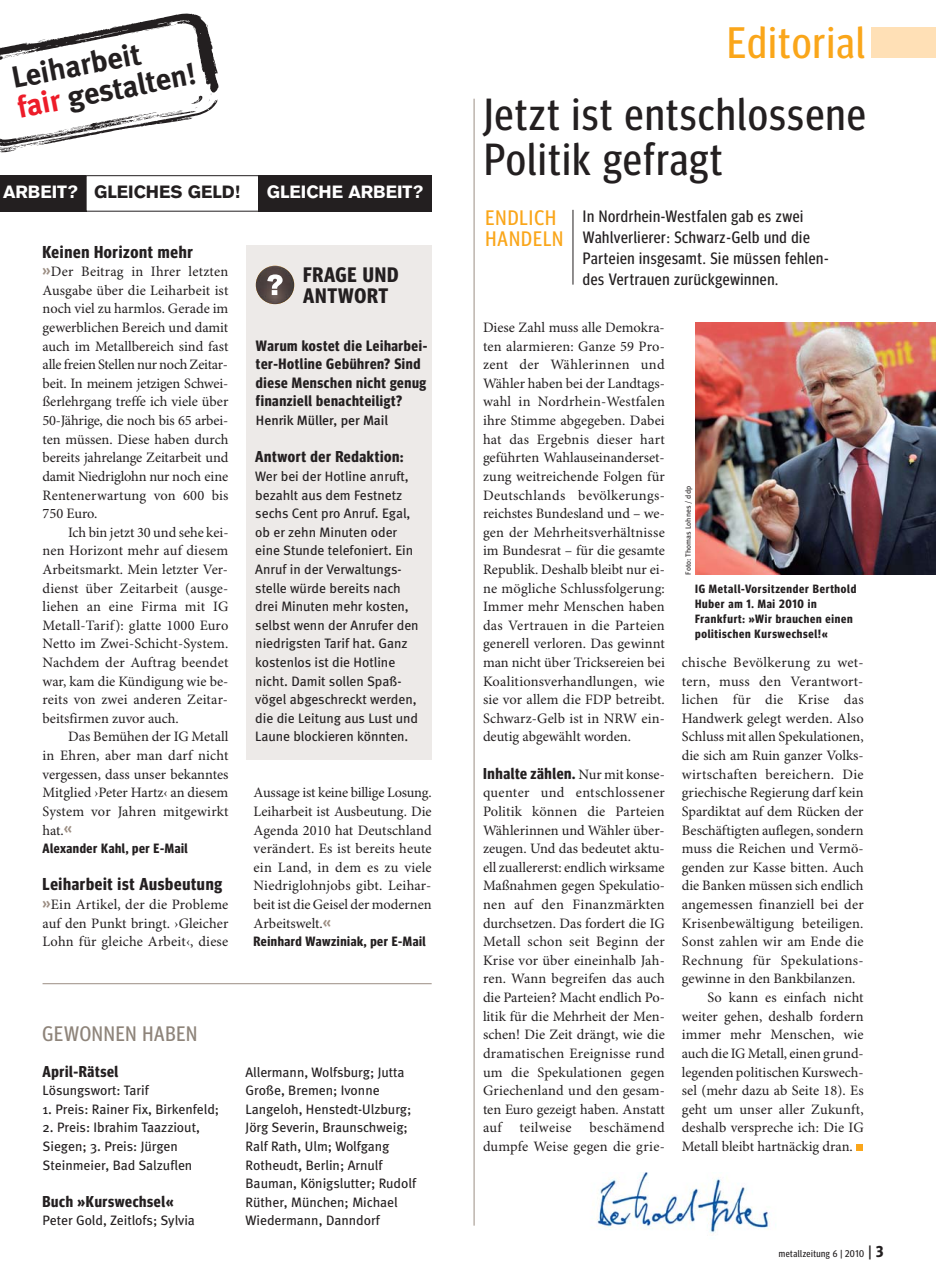
<style>
.page{position:relative;width:936px;height:1285px;background:#fff}
.page>*{position:absolute;margin:0;border:0;box-sizing:border-box;transform-origin:0 0}
.t1{font:45px/45px "Meta Headline Cond OT";letter-spacing:.04em;color:#231f20}
.t2{font:44.1px "Meta Headline Cond OT";letter-spacing:.04em;color:#faa61a}
.t3{font:700 30.3px/30.2px "Meta";color:#231f20}
.t4{font:700 21px/21px "Meta Headline Cond OT";letter-spacing:.04em;color:#231f20}
.t5{font:21px/21px "Meta Headline Cond OT";letter-spacing:.05em;color:#faa61a}
.t6{font:21px "Meta Headline Cond OT";letter-spacing:.04em;color:#8e847a}
.t7{font:700 17.55px "Akzidenz Grotesk BE";color:#231f20}
.t8{font:700 17.55px "Akzidenz Grotesk BE";color:#fff}
.t9{font:700 17.25px "Meta Headline Cond OT";letter-spacing:.04em;color:#231f20}
.t10{font:16.5px/21px "Meta Headline Cond OT";letter-spacing:.04em;color:#231f20}
.t11{font:700 15.75px "Meta Headline Cond OT";letter-spacing:.04em;color:#231f20}
.t12{font:700 15px/18.6px "Meta Headline Cond OT";letter-spacing:.04em;color:#231f20}
.t13{font:14.4px/18.6px "Minion Pro";letter-spacing:.005em;color:#231f20;text-align:justify}
.t14{font:14.4px "Minion Pro";letter-spacing:.025em;color:#231f20}
.t15{font:13.65px/18.6px "Meta";color:#231f20}
.t16{font:700 13.5px "Meta Headline Cond OT";letter-spacing:.04em;color:#231f20}
.t17{font:500 13.5px "Meta";color:#231f20}
.t18{font:700 12px/15px "Meta Headline Cond OT";letter-spacing:.06em;color:#231f20}
.t19{font:9.75px "Meta Headline Cond OT";letter-spacing:.05em;color:#231f20}
.t20{font:7.5px "Meta";letter-spacing:.015em;color:#231f20}
.s1{color:#ed1c29}
.s2{color:#fff}
.s3{font-family:"Meta";font-weight:700;font-size:15px;color:#9c8e83}
.s4{font-size:13.5px}
.s5{font-family:"Minion Pro";font-weight:400;font-size:14.4px}
.s6{font-size:15.75px}
.s7{font-weight:700;font-size:15.75px}
</style>
<div class="page">
<div style="left:870px;top:28px;width:65px;height:30px;background:#ffe0b6"></div>
<hr style="left:474px;top:99px;width:1px;height:1126px;background:#9c8e83">
<hr style="left:43px;top:983px;width:388px;height:1px;background:#9c8e83">
<svg style="left:856px;top:1144px;width:6px;height:6px"></svg>
<img style="left:591px;top:1172px;width:185px;height:61px">
<div style="left:246px;top:246px;width:186px;height:514px;background:#edeae8"></div>
<img style="left:256px;top:266px;width:38px;height:38px;border-radius:50%">
<svg style="left:267px;top:274px;width:15px;height:21px"></svg>
<img style="left:695px;top:323px;width:240px;height:251px">
<hr style="left:572px;top:210px;width:1px;height:74px;background:#231f20">
<div style="left:0;top:175px;width:86px;height:36px;background:#231f20"></div>
<div style="left:86px;top:175px;width:173px;height:36px;border:1px solid #231f20"></div>
<div style="left:258px;top:175px;width:173px;height:36px;background:#231f20"></div>
<svg style="left:0;top:13px;width:218px;height:139px"></svg>
<h3 class="t3" style="left:9px;top:65px;width:183px;rotate:-11deg">Leiharbeit <span class="s1">fair</span> gestalten!</h3>
<p class="t7" style="left:3px;top:185px;width:238px"><span class="s2">ARBEIT?</span> GLEICHES GELD!</p>
<p class="t8" style="left:267px;top:185px;width:158px">GLEICHE ARBEIT?</p>
<p class="t9" style="left:43px;top:243px;width:152px">Keinen Horizont mehr</p>
<p class="t13" style="left:43px;top:263px;width:187px"><span class="s3">»</span>Der Beitrag in Ihrer letzten Ausgabe über die Leiharbeit ist noch viel zu harmlos. Gerade im gewerblichen Bereich und damit auch im Metallbereich sind fast allefreien Stellen nur noch Zeitar&shy;beit. In meinem jetzigen Schwei&shy;ßerlehrgang treffe ich viele über 50-Jährige, die noch bis 65 arbei&shy;ten müssen. Diese haben durch bereits jahrelange Zeitarbeit und damit Niedriglohn nur noch eine Rentenerwartung von 600 bis 750 Euro.</p>
<p class="t13" style="left:43px;top:524px;width:187px;text-indent:26px">Ich bin jetzt 30 und sehe kei&shy;nen Horizont mehr auf diesem Arbeitsmarkt. Mein letzter Ver&shy;dienst über Zeitarbeit (ausge&shy;liehen an eine Firma mit IG Metall-Tarif): glatte 1000 Euro Netto im Zwei-Schicht-System.<br>Nachdem der Auftrag beendet war, kam die Kündigung wie be&shy;reits von zwei anderen Zeitar&shy;beitsfirmen zuvor auch.</p>
<p class="t13" style="left:43px;top:728px;width:187px;text-indent:26px">Das Bemühen der IG Metall in Ehren, aber man darf nicht vergessen, dass unser bekanntes Mitglied ›Peter Hartz‹ an diesem System vor Jahren mitgewirkt hat.<span class="s3">«</span></p>
<p class="t16" style="left:43px;top:841px;width:147px">Alexander Kahl, per E-Mail</p>
<p class="t9" style="left:43px;top:875px;width:181px">Leiharbeit ist Ausbeutung</p>
<p class="t13" style="left:43px;top:896px;width:187px"><span class="s3">»</span>Ein Artikel, der die Probleme auf den Punkt bringt. ›Gleicher Lohn für gleiche Arbeit‹, diese</p>
<h3 class="t4" style="left:303px;top:265px;width:97px">FRAGE UND<br>ANTWORT</h3>
<p class="t12" style="left:256px;top:337px;width:173px">Warum kostet die Leiharbei&shy;ter-Hotline Gebühren? Sind diese Menschen nicht genug finanziell benachteiligt?</p>
<p class="t17" style="left:256px;top:414px;width:134px">Henrik Müller, per Mail</p>
<p class="t11" style="left:255px;top:449px;width:150px">Antwort der Redaktion:</p>
<p class="t15" style="left:255px;top:467px;width:165px">Wer bei der Hotline anruft, bezahlt aus dem Festnetz sechs Cent pro Anruf. Egal, ob er zehn Minuten oder eine Stunde telefoniert. Ein<br>Anruf in der Verwaltungs&shy;stelle würde bereits nach drei Minuten mehr kosten, selbst wenn der Anrufer den niedrigsten Tarif hat. Ganz kostenlos ist die Hotline nicht. Damit sollen Spaß&shy;vögel abgeschreckt werden, die die Leitung aus Lust und<br>Laune blockieren könnten<span class="s4">.</span></p>
<p class="t13" style="left:253px;top:784px;width:180px">Aussage ist keine billige Losung.<br>Leiharbeit ist Ausbeutung. Die Agenda 2010 hat Deutschland verändert. Es ist bereits heute ein Land, in dem es zu viele Niedriglohnjobs gibt. Leihar&shy;beit ist die Geisel der modernen Arbeitswelt.<span class="s3">«</span></p>
<p class="t16" style="left:253px;top:934px;width:174px">Reinhard Wawziniak, per E-Mail</p>
<h3 class="t6" style="left:43px;top:1023px;width:156px">GEWONNEN HABEN</h3>
<p class="t11" style="left:43px;top:1063px;width:77px">April-Rätsel</p>
<p class="t15" style="left:43px;top:1081px;width:108px">Lösungswort: Tarif</p>
<p class="t15" style="left:43px;top:1100px;width:178px">1. Preis: Rainer Fix, Birkenfeld;</p>
<p class="t15" style="left:43px;top:1118px;width:159px">2. Preis: Ibrahim Taazziout,<br>Siegen; 3. Preis: Jürgen<br>Steinmeier, Bad Salzuflen</p>
<p class="t11" style="left:43px;top:1193px;width:133px">Buch »Kurswechsel«</p>
<p class="t15" style="left:43px;top:1211px;width:154px">Peter Gold, Zeitlofs; Sylvia</p>
<p class="t15" style="left:245px;top:1062px;width:172px">Allermann, Wolfsburg; Jutta<br>Große, Bremen; Ivonne<br>Langeloh, Henstedt-Ulzburg;<br>Jörg Severin, Braunschweig;<br>Ralf Rath, Ulm; Wolfgang<br>Rotheudt, Berlin; Arnulf<br>Bauman, Königslutter; Rudolf<br>Rüther, München; Michael<br>Wiedermann, Danndorf</p>
<h2 class="t2" style="left:727px;top:22px;width:139px">Editorial</h2>
<h1 class="t1" style="left:484px;top:94px;width:383px">Jetzt ist entschlossene<br>Politik gefragt</h1>
<h3 class="t5" style="left:485px;top:208px;width:79px">ENDLICH<br>HANDELN</h3>
<p class="t10" style="left:583px;top:206px;width:247px">In Nordrhein-Westfalen gab es zwei Wahlverlierer: Schwarz-Gelb und die Parteien insgesamt. Sie müssen fehlen&shy;des Vertrauen zurückgewinnen.</p>
<p class="t13" style="left:483px;top:319px;width:183px">Diese Zahl muss alle Demokra&shy;ten alarmieren: Ganze 59 Pro&shy;zent der Wählerinnen und Wähler haben bei der Landtags&shy;wahl in Nordrhein-Westfalen ihre Stimme abgegeben. Dabei hat das Ergebnis dieser hart geführten Wahlauseinanderset&shy;zung weitreichende Folgen für Deutschlands bevölkerungs&shy;reichstes Bundesland und – we&shy;gen der Mehrheitsverhältnisse im Bundesrat – für die gesamte Republik. Deshalb bleibt nur ei&shy;ne mögliche Schlussfolgerung:<br>Immer mehr Menschen haben das Vertrauen in die Parteien generell verloren. Das gewinnt man nicht über Tricksereien bei Koalitionsverhandlungen, wie sie vor allem die FDP betreibt.<br>Schwarz-Gelb ist in NRW ein&shy;deutig abgewählt worden.</p>
<p class="t11" style="left:483px;top:765px;width:183px">Inhalte zählen. <span class="s5">Nur mit konse-</span></p>
<p class="t13" style="left:483px;top:784px;width:183px">quenter und entschlossener Politik können die Parteien Wählerinnen und Wähler über&shy;zeugen. Und das bedeutet aktu&shy;ell zuallererst: endlich wirksame Maßnahmen gegen Spekulatio&shy;nen auf den Finanzmärkten durchsetzen. Das fordert die IG Metall schon seit Beginn der Krise vor über eineinhalb Jah&shy;ren. Wann begreifen das auch die Parteien? Macht endlich Po&shy;litik für die Mehrheit der Men&shy;schen! Die Zeit drängt, wie die dramatischen Ereignisse rund um die Spekulationen gegen Griechenland und den gesam&shy;ten Euro gezeigt haben. Anstatt auf teilweise beschämend dumpfe Weise gegen die grie-</p>
<p class="t20" style="left:684px;top:574px;width:90px;rotate:-90deg">Foto: Thomas Lohnes / ddp</p>
<p class="t18" style="left:695px;top:581px;width:163px">IG Metall-Vorsitzender Berthold<br>Huber am 1. Mai 2010 in<br>Frankfurt: »Wir brauchen einen politischen Kurswechsel!«</p>
<p class="t13" style="left:681px;top:654px;width:183px">chische Bevölkerung zu wet-</p>
<p class="t13" style="left:681px;top:672px;width:183px">tern, muss den Verantwort-</p>
<p class="t13" style="left:681px;top:691px;width:183px">lichen für die Krise das</p>
<p class="t13" style="left:681px;top:710px;width:183px">Handwerk gelegt werden. Also</p>
<p class="t13" style="left:681px;top:728px;width:183px">Schluss mit allen Spekulationen,</p>
<p class="t13" style="left:681px;top:747px;width:183px">die sich am Ruin ganzer Volks-</p>
<p class="t14" style="left:681px;top:768px;width:183px">wirtschaften bereichern. Die</p>
<p class="t13" style="left:681px;top:784px;width:183px">griechische Regierung darf kein</p>
<p class="t13" style="left:681px;top:803px;width:183px">Spardiktat auf dem Rücken der</p>
<p class="t13" style="left:681px;top:821px;width:183px">Beschäftigten auflegen, sondern</p>
<p class="t13" style="left:681px;top:840px;width:183px">muss die Reichen und Vermö-</p>
<p class="t13" style="left:681px;top:858px;width:183px">genden zur Kasse bitten. Auch</p>
<p class="t13" style="left:681px;top:877px;width:183px">die Banken müssen sich endlich</p>
<p class="t13" style="left:681px;top:896px;width:183px">angemessen finanziell bei der</p>
<p class="t13" style="left:681px;top:914px;width:183px">Krisenbewältigung beteiligen.</p>
<p class="t13" style="left:681px;top:933px;width:183px">Sonst zahlen wir am Ende die</p>
<p class="t14" style="left:681px;top:954px;width:183px">Rechnung für Spekulations-</p>
<p class="t13" style="left:681px;top:970px;width:175px">gewinne in den Bankbilanzen.</p>
<p class="t13" style="left:707px;top:989px;width:158px">So kann es einfach nicht</p>
<p class="t13" style="left:681px;top:1007px;width:183px">weiter gehen, deshalb fordern</p>
<p class="t13" style="left:681px;top:1026px;width:183px">immer mehr Menschen, wie</p>
<p class="t13" style="left:681px;top:1044px;width:183px">auch die IGMetall, einen grund-</p>
<p class="t13" style="left:681px;top:1063px;width:183px">legenden politischen Kurswech-</p>
<p class="t13" style="left:681px;top:1082px;width:183px">sel (mehr dazu ab Seite 18). Es</p>
<p class="t13" style="left:681px;top:1100px;width:183px">geht um unser aller Zukunft,</p>
<p class="t13" style="left:681px;top:1119px;width:183px">deshalb verspreche ich: Die IG</p>
<p class="t13" style="left:681px;top:1137px;width:172px">Metall bleibt hartnäckig dran.</p>
<p class="t19" style="left:778px;top:1248px;width:106px">metallzeitung 6 | 2010 <span class="s6">|</span> <span class="s7">3</span></p>
</div>
